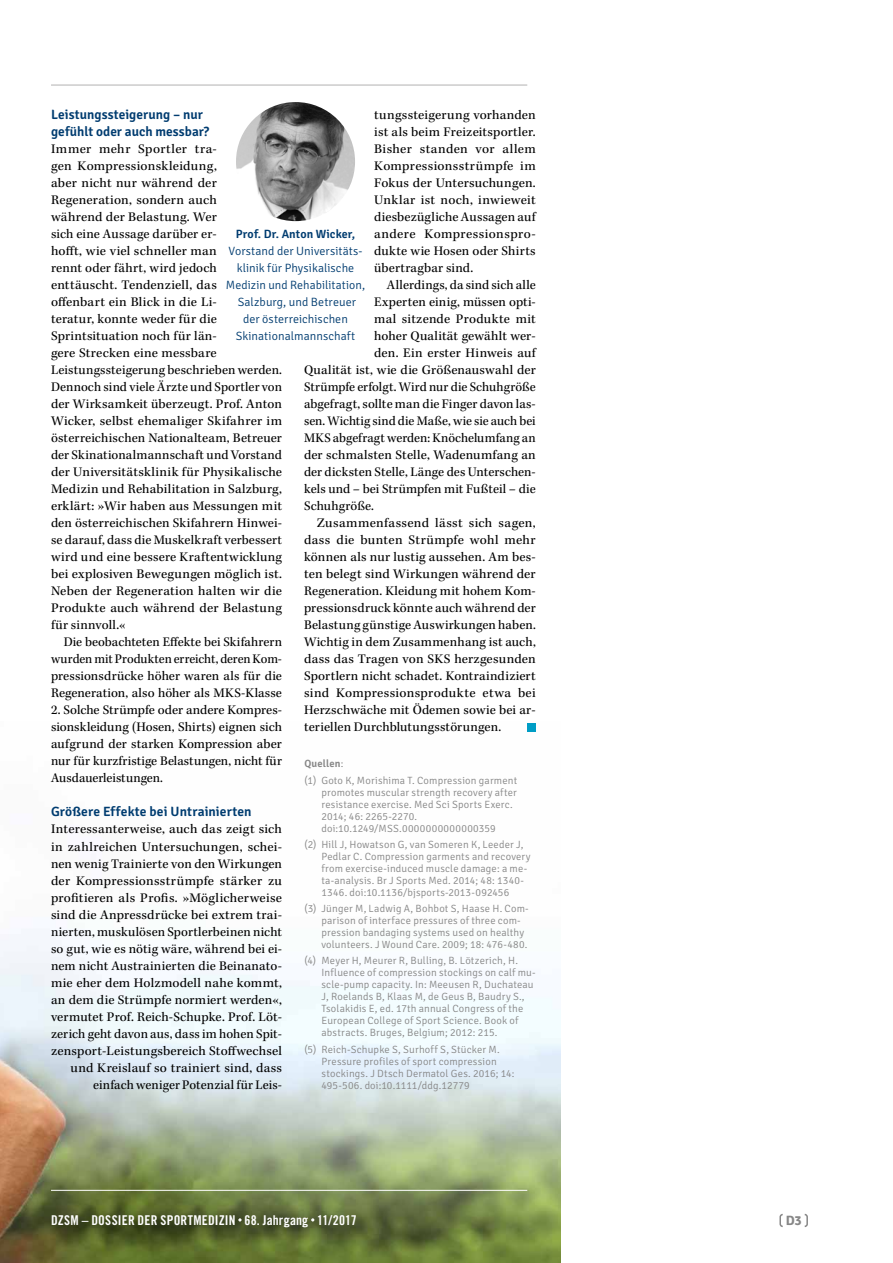
<style>
.page{position:relative;width:893px;height:1263px;background:#fff}
.page>*{position:absolute;margin:0;border:0;box-sizing:border-box;transform-origin:0 0}
.t1{font:13.5px/17px "Kepler Std";letter-spacing:.01em;color:#000;text-align:justify}
.t2{font:600 13.5px/17px "Signika";letter-spacing:.005em;color:#003c70}
.t3{font:13.5px "Trade Gothic LT Std Bd Cn 20";letter-spacing:.015em;color:#fff}
.t4{font:700 13.5px "Signika";color:#878787}
.t5{font:300 12px/17px "Signika";letter-spacing:.005em;color:#003c70;text-align:center}
.t6{font:600 12px "Signika";letter-spacing:.01em;color:#003c70}
.t7{font:300 10.5px/12px "Signika";letter-spacing:.015em;color:#878787}
.s1{font-weight:600}
</style>
<div class="page">
<hr style="left:51px;top:85px;width:476px;height:1px;background:#b3b2b2">
<img style="left:0;top:731px;width:560px;height:532px">
<div style="left:527px;top:723px;width:9px;height:8px;background:#009dc5"></div>
<img style="left:236px;top:102px;width:119px;height:119px;border-radius:60px">
<svg style="left:779px;top:1213px;width:4px;height:14px"></svg>
<svg style="left:804px;top:1213px;width:4px;height:14px"></svg>
<svg style="left:238px;top:1218px;width:4px;height:3px"></svg>
<hr style="left:51px;top:1190px;width:476px;height:1px;background:#fff">
<p class="t2" style="left:51px;top:106px;width:160px">Leistungssteigerung – nur gefühlt oder auch messbar?</p>
<p class="t1" style="left:51px;top:141px;width:233px;text-align:left">Immer mehr Sportler tra-<br>gen Kompressionskleidung,<br>aber nicht nur während der Regeneration, sondern auch<br>während der Belastung. Wer<br>sich eine Aussage darüber er-<br>hofft, wie viel schneller man<br>rennt oder fährt, wird jedoch enttäuscht. Tendenziell, das<br>offenbart ein Blick in die Li-<br>teratur, konnte weder für die Sprintsituation noch für län-<br>gere Strecken eine messbare Leistungssteigerung beschrieben werden.<br>Dennoch sind viele Ärzte und Sportler von der Wirksamkeit überzeugt. Prof. Anton Wicker, selbst ehemaliger Skifahrer im österreichischen Nationalteam, Betreuer der Skinationalmannschaft und Vorstand der Universitätsklinik für Physikalische Medizin und Rehabilitation in Salzburg, erklärt: »Wir haben aus Messungen mit den österreichischen Skifahrern Hinwei&shy;se darauf, dass die Muskelkraft verbessert wird und eine bessere Kraftentwicklung bei explosiven Bewegungen möglich ist.<br>Neben der Regeneration halten wir die Produkte auch während der Belastung für sinnvoll.«</p>
<p class="t1" style="left:51px;top:634px;width:233px;text-indent:13px">Die beobachteten Effekte bei Skifahrern wurden mit Produkten erreicht, deren Kom&shy;pressionsdrücke höher waren als für die Regeneration, also höher als MKS-Klasse</p>
<p class="t1" style="left:51px;top:702px;width:233px">2. Solche Strümpfe oder andere Kompres&shy;sionskleidung (Hosen, Shirts) eignen sich aufgrund der starken Kompression aber nur für kurzfristige Belastungen, nicht für Ausdauerleistungen.</p>
<p class="t2" style="left:51px;top:804px;width:202px">Größere Effekte bei Untrainierten</p>
<p class="t1" style="left:51px;top:821px;width:233px;text-align:right">Interessanterweise, auch das zeigt sich in zahlreichen Untersuchungen, schei&shy;nen wenig Trainierte von den Wirkungen der Kompressionsstrümpfe stärker zu profitieren als Profis. »Möglicherweise sind die Anpressdrücke bei extrem trai&shy;nierten, muskulösen Sportlerbeinen nicht so gut, wie es nötig wäre, während bei ei&shy;nem nicht Austrainierten die Beinanato&shy;mie eher dem Holzmodell nahe kommt, an dem die Strümpfe normiert werden«, vermutet Prof. Reich-Schupke. Prof. Löt&shy;zerich geht davon aus, dass im hohen Spit&shy;zensport-Leistungsbereich Stoffwechsel und Kreislauf so trainiert sind, dass einfach weniger Potenzial für Leis-</p>
<p class="t1" style="left:374px;top:107px;width:163px">tungssteigerung vorhanden ist als beim Freizeitsportler.<br>Bisher standen vor allem Kompressionsstrümpfe im Fokus der Untersuchungen.<br>Unklar ist noch, inwieweit diesbezügliche Aussagen auf andere Kompressionspro&shy;dukte wie Hosen oder Shirts übertragbar sind.</p>
<p class="t1" style="left:387px;top:277px;width:150px">Allerdings, da sind sich alle</p>
<p class="t1" style="left:374px;top:294px;width:163px">Experten einig, müssen opti-</p>
<p class="t1" style="left:374px;top:311px;width:163px">mal sitzende Produkte mit</p>
<p class="t1" style="left:374px;top:328px;width:163px">hoher Qualität gewählt wer-</p>
<p class="t1" style="left:374px;top:345px;width:163px">den. Ein erster Hinweis auf</p>
<p class="t1" style="left:304px;top:362px;width:233px">Qualität ist, wie die Größenauswahl der</p>
<p class="t1" style="left:304px;top:379px;width:233px">Strümpfe erfolgt. Wird nur die Schuhgröße</p>
<p class="t1" style="left:304px;top:396px;width:233px">abgefragt, sollte man die Finger davon las-</p>
<p class="t1" style="left:304px;top:413px;width:233px">sen. Wichtig sind die Maße, wie sie auch bei</p>
<p class="t1" style="left:304px;top:430px;width:233px">MKS abgefragt werden: Knöchelumfang an</p>
<p class="t1" style="left:304px;top:447px;width:233px">der schmalsten Stelle, Wadenumfang an</p>
<p class="t1" style="left:304px;top:464px;width:233px">der dicksten Stelle, Länge des Unterschen-</p>
<p class="t1" style="left:304px;top:481px;width:233px">kels und – bei Strümpfen mit Fußteil – die</p>
<p class="t1" style="left:304px;top:498px;width:72px">Schuhgröße.</p>
<p class="t1" style="left:317px;top:515px;width:220px">Zusammenfassend lässt sich sagen,</p>
<p class="t1" style="left:304px;top:532px;width:233px">dass die bunten Strümpfe wohl mehr</p>
<p class="t1" style="left:304px;top:549px;width:233px">können als nur lustig aussehen. Am bes-</p>
<p class="t1" style="left:304px;top:566px;width:233px">ten belegt sind Wirkungen während der</p>
<p class="t1" style="left:304px;top:583px;width:233px">Regeneration. Kleidung mit hohem Kom-</p>
<p class="t1" style="left:304px;top:600px;width:233px">pressionsdruck könnte auch während der</p>
<p class="t1" style="left:304px;top:617px;width:233px">Belastung günstige Auswirkungen haben.</p>
<p class="t1" style="left:304px;top:634px;width:233px">Wichtig in dem Zusammenhang ist auch,</p>
<p class="t1" style="left:304px;top:651px;width:233px">dass das Tragen von SKS herzgesunden</p>
<p class="t1" style="left:304px;top:668px;width:233px">Sportlern nicht schadet. Kontraindiziert</p>
<p class="t1" style="left:304px;top:685px;width:233px">sind Kompressionsprodukte etwa bei</p>
<p class="t1" style="left:304px;top:702px;width:233px">Herzschwäche mit Ödemen sowie bei ar-</p>
<p class="t1" style="left:304px;top:719px;width:199px">teriellen Durchblutungsstörungen.</p>
<p class="t7" style="left:304px;top:756px;width:214px;line-height:16.2px"><span class="s1">Quellen</span>:<br>(1) Goto K, Morishima T. Compression garment</p>
<p class="t7" style="left:321px;top:786px;width:197px">promotes muscular strength recovery after resistance exercise. Med Sci Sports Exerc.<br>2014; 46: 2265-2270. doi:10.1249/MSS.0000000000000359</p>
<p class="t7" style="left:321px;top:838px;width:211px;text-indent:-17px">(2) Hill J, Howatson G, van Someren K, Leeder J, Pedlar C. Compression garments and recovery from exercise-induced muscle damage: a me&shy;ta-analysis. Br J Sports Med. 2014; 48: 1340- 1346. doi:10.1136/bjsports-2013-092456</p>
<p class="t7" style="left:321px;top:903px;width:209px;text-indent:-17px">(3) Jünger M, Ladwig A, Bohbot S, Haase H. Com&shy;parison of interface pressures of three com&shy;pression bandaging systems used on healthy volunteers. J Wound Care. 2009; 18: 476-480.</p>
<p class="t7" style="left:321px;top:955px;width:216px;text-indent:-17px">(4) Meyer H, Meurer R, Bulling, B. Lötzerich, H.<br>Influence of compression stockings on calf mu&shy;scle-pump capacity. In: Meeusen R, Duchateau J, Roelands B, Klaas M, de Geus B, Baudry S., Tsolakidis E, ed. 17th annual Congress of the European College of Sport Science. Book of abstracts. Bruges, Belgium; 2012: 215.</p>
<p class="t7" style="left:321px;top:1043px;width:194px;text-indent:-17px">(5) Reich-Schupke S, Surhoff S, Stücker M.<br>Pressure profiles of sport compression stockings. J Dtsch Dermatol Ges. 2016; 14:<br>495-506. doi:10.1111/ddg.12779</p>
<p class="t6" style="left:236px;top:227px;width:121px">Prof. Dr. Anton Wicker,</p>
<p class="t5" style="left:226px;top:243px;width:141px">Vorstand der Universitäts&shy;klinik für Physikalische<br>Medizin und Rehabilitation,<br>Salzburg, und Betreuer<br>der österreichischen<br>Skinationalmannschaft</p>
<p class="t3" style="left:51px;top:1212px;width:307px">DZSM – DOSSIER DER SPORTMEDIZIN 68. Jahrgang 11/2017</p>
<p class="t4" style="left:786px;top:1212px;width:18px">D3</p>
</div>
